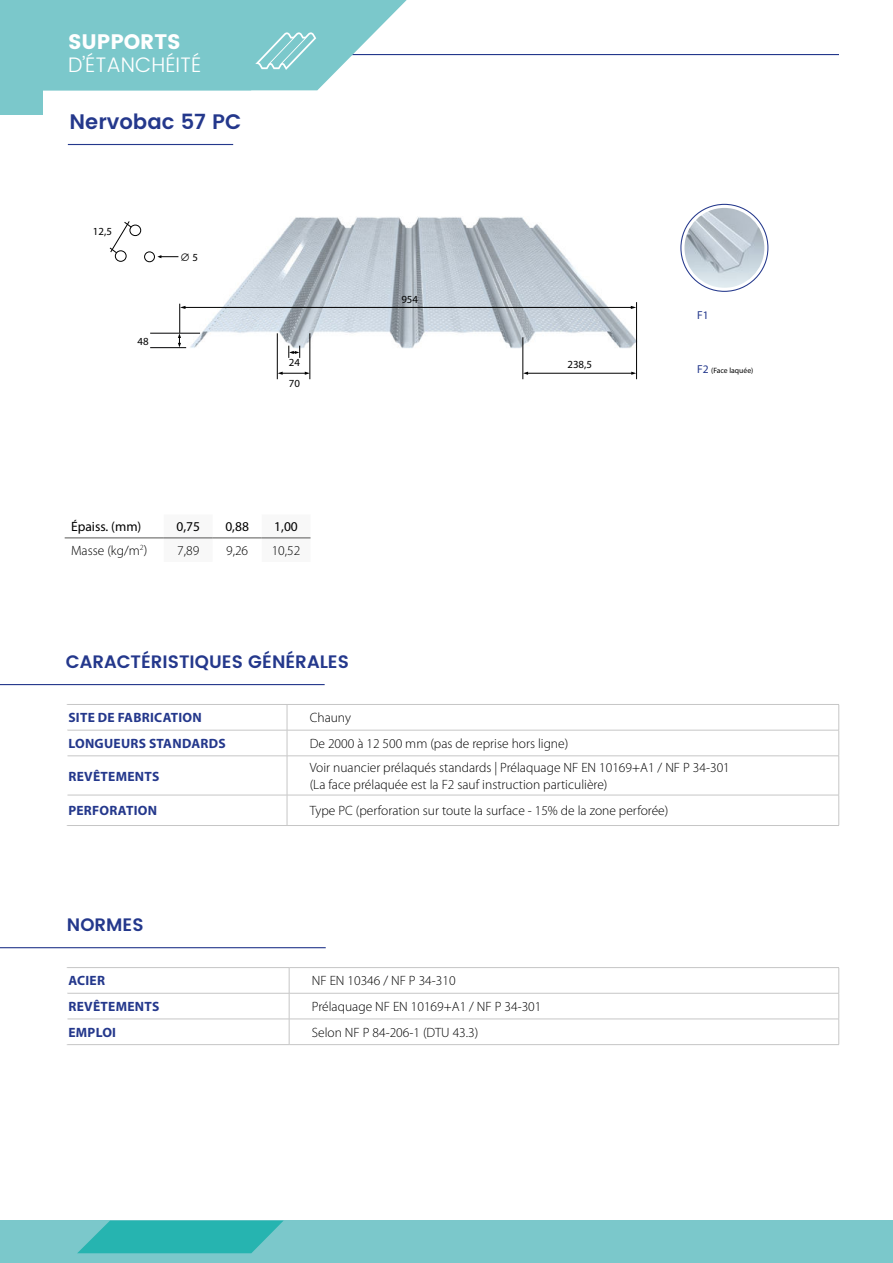
<style>
.page{position:relative;width:893px;height:1263px;background:#fff}
.page>*{position:absolute;margin:0;border:0;box-sizing:border-box;transform-origin:0 0}
.t1{font:300 21px "Poppins";color:#fff}
.t2{font:600 21px "Poppins";color:#24388c}
.t3{font:21px "Poppins";color:#fff}
.t4{font:600 18px "Poppins";color:#24388c}
.t5{font:300 13.5px/16.5px "Myriad Pro";color:#000}
.t6{font:700 13.5px "Myriad Pro";letter-spacing:.02em;color:#24388c}
.t7{font:13.5px "Myriad Pro";color:#000}
.t8{font:11.55px "Myriad Pro";color:#24388c}
.t9{font:10.8px/20.4px "Myriad Pro";color:#000}
.t10{font:7.65px "Myriad Pro";color:#000}
.s1{font-size:11.55px;color:#24388c}
</style>
<div class="page">
<hr style="left:275px;top:54px;width:564px;height:1px;background:#24388c">
<div style="left:0;top:0;width:43px;height:115px;background:#7bc8cb"></div>
<div style="left:0;top:1220px;width:893px;height:43px;background:#7bc8cb"></div>
<svg style="left:77px;top:1220px;width:207px;height:33px"></svg>
<svg style="left:43px;top:0;width:369px;height:90px;background:#8dcfd2"></svg>
<svg style="left:164px;top:538px;width:147px;height:1px"></svg>
<hr style="left:65px;top:537px;width:99px;height:1px;background:#575756">
<hr style="left:164px;top:537px;width:49px;height:1px;background:#575756">
<hr style="left:213px;top:537px;width:49px;height:1px;background:#575756">
<hr style="left:262px;top:537px;width:49px;height:1px;background:#575756">
<img style="left:140px;top:217px;width:543px;height:163px">
<hr style="left:277px;top:333px;width:1px;height:46px;background:#000">
<hr style="left:310px;top:333px;width:1px;height:46px;background:#000">
<hr style="left:636px;top:302px;width:1px;height:77px;background:#000">
<hr style="left:523px;top:337px;width:1px;height:42px;background:#000">
<hr style="left:184px;top:307px;width:448px;height:1px;background:#000">
<svg style="left:631px;top:306px;width:5px;height:3px"></svg>
<hr style="left:150px;top:333px;width:50px;height:1px;background:#020203">
<hr style="left:150px;top:347px;width:36px;height:1px;background:#020203">
<svg style="left:178px;top:304px;width:7px;height:43px"></svg>
<svg style="left:288px;top:346px;width:12px;height:12px"></svg>
<hr style="left:527px;top:373px;width:105px;height:1px;background:#000">
<svg style="left:523px;top:372px;width:5px;height:3px"></svg>
<svg style="left:631px;top:372px;width:5px;height:3px"></svg>
<svg style="left:278px;top:372px;width:32px;height:3px"></svg>
<img style="left:684px;top:208px;width:80px;height:80px;border-radius:40px">
<svg style="left:157px;top:255px;width:21px;height:3px"></svg>
<div style="left:115px;top:250px;width:12px;height:12px;border:1px solid #000;border-radius:50%"></div>
<div style="left:130px;top:225px;width:11px;height:11px;border:1px solid #000;border-radius:50%"></div>
<div style="left:144px;top:251px;width:11px;height:11px;border:1px solid #000;border-radius:50%"></div>
<svg style="left:109px;top:221px;width:23px;height:33px"></svg>
<hr style="left:68px;top:144px;width:165px;height:1px;background:#24388c">
<hr style="left:0;top:684px;width:325px;height:1px;background:#24388c">
<hr style="left:0;top:947px;width:326px;height:1px;background:#24388c">
<hr style="left:289px;top:967px;width:550px;height:1px;background:#c6c6c6">
<hr style="left:289px;top:993px;width:550px;height:1px;background:#c6c6c6">
<hr style="left:289px;top:1019px;width:550px;height:1px;background:#c6c6c6">
<svg style="left:838px;top:968px;width:1px;height:76px"></svg>
<hr style="left:289px;top:1044px;width:550px;height:1px;background:#c6c6c6">
<hr style="left:67px;top:1044px;width:222px;height:1px;background:#c6c6c6">
<svg style="left:67px;top:967px;width:223px;height:77px"></svg>
<hr style="left:287px;top:704px;width:552px;height:1px;background:#c6c6c6">
<hr style="left:287px;top:730px;width:552px;height:1px;background:#c6c6c6">
<svg style="left:838px;top:705px;width:1px;height:50px"></svg>
<hr style="left:287px;top:755px;width:552px;height:1px;background:#c6c6c6">
<hr style="left:838px;top:756px;width:1px;height:39px;background:#c6c6c6">
<hr style="left:287px;top:795px;width:552px;height:1px;background:#c6c6c6">
<hr style="left:838px;top:795px;width:1px;height:30px;background:#c6c6c6">
<hr style="left:287px;top:825px;width:552px;height:1px;background:#c6c6c6">
<hr style="left:67px;top:825px;width:220px;height:1px;background:#c6c6c6">
<svg style="left:67px;top:704px;width:221px;height:121px"></svg>
<hr style="left:67px;top:756px;width:1px;height:39px;background:#fff">
<hr style="left:67px;top:795px;width:1px;height:30px;background:#fff">
<h1 class="t3" style="left:68px;top:30px;width:114px">SUPPORTS</h1>
<h1 class="t1" style="left:68px;top:52px;width:135px">D’ÉTANCHÉITÉ</h1>
<h1 class="t2" style="left:70px;top:109px;width:173px">Nervobac 57 PC</h1>
<p class="t9" style="left:93px;top:221px;width:20px">12,5</p>
<p class="t9" style="left:137px;top:332px;width:13px">48</p>
<p class="t9" style="left:181px;top:247px;width:19px">∅5</p>
<p class="t9" style="left:289px;top:353px;width:13px">24<br>70</p>
<p class="t7" style="left:71px;top:520px;width:72px">Épaiss. (mm)</p>
<p class="t7" style="left:176px;top:520px;width:25px">0,75</p>
<p class="t7" style="left:225px;top:520px;width:25px">0,88</p>
<p class="t7" style="left:274px;top:520px;width:25px">1,00</p>
<p class="t5" style="left:71px;top:543px;width:78px">Masse (kg/m<sup>2</sup>)</p>
<p class="t5" style="left:177px;top:543px;width:24px">7,89</p>
<p class="t5" style="left:226px;top:543px;width:24px">9,26</p>
<p class="t5" style="left:272px;top:543px;width:30px">10,52</p>
<h2 class="t4" style="left:66px;top:651px;width:285px">CARACTÉRISTIQUES GÉNÉRALES</h2>
<p class="t9" style="left:401px;top:289px;width:18px">954</p>
<p class="t9" style="left:567px;top:355px;width:26px">238,5</p>
<p class="t8" style="left:697px;top:310px;width:13px">F1</p>
<p class="t10" style="left:697px;top:366px;width:58px"><span class="s1">F2</span> (Face laquée)</p>
<p class="t6" style="left:68px;top:711px;width:135px">SITE DE FABRICATION</p>
<p class="t5" style="left:310px;top:711px;width:43px">Chauny</p>
<p class="t6" style="left:68px;top:737px;width:159px">LONGUEURS STANDARDS</p>
<p class="t5" style="left:310px;top:736px;width:260px">De 2000 à 12 500 mm (pas de reprise hors ligne)</p>
<p class="t6" style="left:68px;top:769px;width:92px">REVÊTEMENTS</p>
<p class="t5" style="left:310px;top:761px;width:422px">Voir nuancier prélaqués standards | Prélaquage NF EN 10169+A1 / NF P 34-301 (La face prélaquée est la F2 sauf instruction particulière)</p>
<p class="t6" style="left:68px;top:804px;width:90px">PERFORATION</p>
<p class="t5" style="left:310px;top:804px;width:360px">Type PC (perforation sur toute la surface - 15% de la zone perforée)</p>
<h2 class="t4" style="left:67px;top:914px;width:78px">NORMES</h2>
<p class="t6" style="left:68px;top:974px;width:38px">ACIER</p>
<p class="t5" style="left:312px;top:974px;width:145px">NF EN 10346 / NF P 34-310</p>
<p class="t6" style="left:68px;top:1000px;width:92px">REVÊTEMENTS</p>
<p class="t5" style="left:312px;top:999px;width:231px">Prélaquage NF EN 10169+A1 / NF P 34-301</p>
<p class="t6" style="left:68px;top:1025px;width:49px">EMPLOI</p>
<p class="t5" style="left:312px;top:1025px;width:168px">Selon NF P 84-206-1 (DTU 43.3)</p>
</div>
